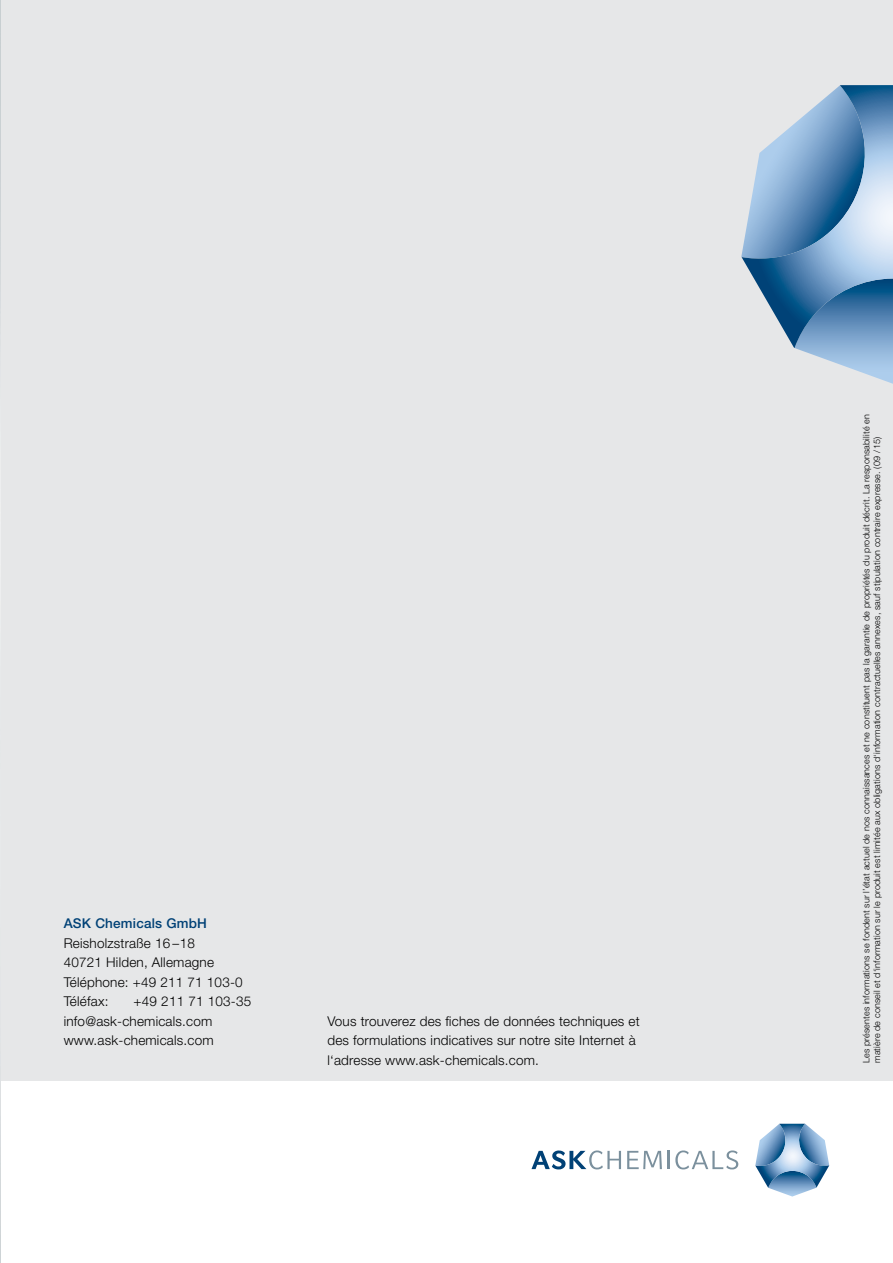
<style>
.page{position:relative;width:893px;height:1263px;background:#fff}
.page>*{position:absolute;margin:0;border:0;box-sizing:border-box;transform-origin:0 0}
.t1{font:300 13.5px/19.5px "Helvetica Neue LT Pro";letter-spacing:.015em;color:#000}
.t2{font:500 13.5px "Helvetica Neue LT Pro";letter-spacing:.015em;color:#004176}
.t3{font:300 9px/10.5px "Helvetica Neue LT Pro";letter-spacing:.015em;color:#000}
</style>
<div class="page">
<div style="left:0;top:0;width:893px;height:1080px;background:#e6e7e8"></div>
<svg style="left:755px;top:1124px;width:74px;height:64px"></svg>
<svg style="left:627px;top:1151px;width:35px;height:18px"></svg>
<svg style="left:668px;top:1150px;width:70px;height:19px"></svg>
<svg style="left:531px;top:1150px;width:90px;height:19px"></svg>
<img style="left:0;top:0;width:1px;height:1263px">
<svg style="left:741px;top:85px;width:152px;height:299px"></svg>
<h1 class="t2" style="left:64px;top:915px;width:145px">ASK Chemicals GmbH</h1>
<h1 class="t1" style="left:64px;top:933px;width:180px">Reisholzstraße 16–18<br>40721 Hilden, Allemagne<br>Téléphone: +49 211 71 103-0<br>Téléfax:</h1>
<h1 class="t1" style="left:64px;top:991px;width:189px;text-indent:70px">+49 211 71 103-35 info@ask-chemicals.com www.ask-chemicals.com</h1>
<h1 class="t1" style="left:327px;top:1011px;width:314px">Vous trouverez des fiches de données techniques et des formulations indicatives sur notre site Internet à l‘adresse www.ask-chemicals.com.</h1>
<p class="t3" style="left:861px;top:1063px;width:650px;rotate:-90deg">Les présentes informations se fondent sur l’état actuel de nos connaissances et ne constituent pas la garantie de propriétés du produit décrit. La responsabilité en matière de conseil et d‘information sur le produit est limitée aux obligations d‘information contractuelles annexes, sauf stipulation contraire expresse. (09 / 15)</p>
</div>
